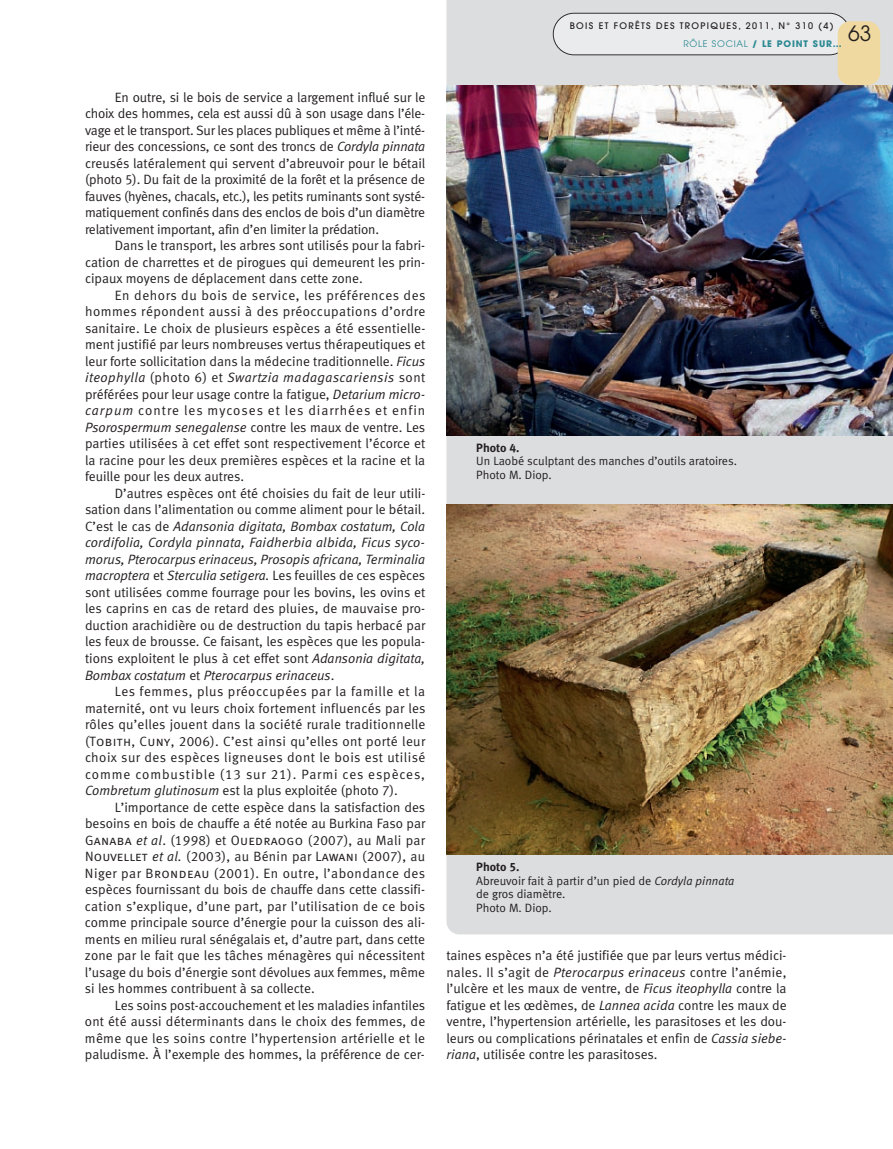
<style>
.page{position:relative;width:893px;height:1149px;background:#fff}
.page>*{position:absolute;margin:0;border:0;box-sizing:border-box;transform-origin:0 0}
.t1{font:21px "Avant Garde";color:#231f20}
.t2{font:13.5px/16.5px "Meta Normal LF";color:#231f20;text-align:justify}
.t3{font:12px/13.5px "Meta Normal LF";color:#231f20}
.t4{font:12px "Meta Bold LF";color:#231f20}
.t5{font:500 9px "Avant Garde";letter-spacing:.15em;color:#231f20}
.t6{font:700 9px "Avant Garde";letter-spacing:.1em;color:#2c8993}
.s1{font-style:italic}
.s2{font-family:"Meta Normal LF Caps"}
.s3{font-weight:400}
</style>
<div class="page">
<div style="left:446px;top:0;width:447px;height:934px;background:#dcdddf"></div>
<img style="left:446px;top:85px;width:447px;height:350px">
<img style="left:446px;top:504px;width:447px;height:350px">
<svg style="left:553px;top:13px;width:297px;height:42px;background:#e3e3e4"></svg>
<div style="left:838px;top:21px;width:42px;height:64px;background:#f0d9a0;border-radius:13px"></div>
<p class="t2" style="left:85px;top:90px;width:342px;text-indent:30px">En outre, si le bois de service a largement influé sur le choix des hommes, cela est aussi dû à son usage dans l’éle&shy;vage et le transport. Sur les places publiques et même à l’inté&shy;rieur des concessions, ce sont des troncs de <span class="s1">Cordyla pinnata </span>creusés latéralement qui servent d’abreuvoir pour le bétail (photo 5). Du fait de la proximité de la forêt et la présence de fauves (hyènes, chacals, etc.), les petits ruminants sont systé&shy;matiquement confinés dans des enclos de bois d’un diamètre relativement important, afin d’en limiter la prédation.</p>
<p class="t2" style="left:85px;top:238px;width:342px;text-indent:30px">Dans le transport, les arbres sont utilisés pour la fabri&shy;cation de charrettes et de pirogues qui demeurent les prin&shy;cipaux moyens de déplacement dans cette zone.</p>
<p class="t2" style="left:85px;top:288px;width:342px;text-indent:30px">En dehors du bois de service, les préférences des hommes répondent aussi à des préoccupations d’ordre sanitaire. Le choix de plusieurs espèces a été essentielle&shy;ment justifié par leurs nombreuses vertus thérapeutiques et leur forte sollicitation dans la médecine traditionnelle. <span class="s1">Ficus iteophylla</span> (photo 6) et <span class="s1">Swartzia madagascariensis</span> sont préférées pour leur usage contre la fatigue, <span class="s1">Detarium micro&shy;carpum</span> contre les mycoses et les diarrhées et enfin <span class="s1">Psorospermum senegalense</span> contre les maux de ventre. Les parties utilisées à cet effet sont respectivement l’écorce et la racine pour les deux premières espèces et la racine et la feuille pour les deux autres.</p>
<p class="t2" style="left:85px;top:486px;width:342px;text-indent:30px">D’autres espèces ont été choisies du fait de leur utili&shy;sation dans l’alimentation ou comme aliment pour le bétail.<br>C’est le cas de <span class="s1">Adansonia digitata, Bombax costatum, Cola cordifolia, Cordyla pinnata, Faidherbia albida, Ficus syco&shy;morus, Pterocarpus erinaceus, Prosopis africana, Terminalia macroptera</span> et <span class="s1">Sterculia setigera.</span> Les feuilles de ces espèces sont utilisées comme fourrage pour les bovins, les ovins et les caprins en cas de retard des pluies, de mauvaise pro&shy;duction arachidière ou de destruction du tapis herbacé par les feux de brousse. Ce faisant, les espèces que les popula&shy;tions exploitent le plus à cet effet sont <span class="s1">Adansonia digitata, Bombax costatum</span> et <span class="s1">Pterocarpus erinaceus</span>.</p>
<p class="t2" style="left:85px;top:684px;width:342px;text-indent:30px">Les femmes, plus préoccupées par la famille et la maternité, ont vu leurs choix fortement influencés par les rôles qu’elles jouent dans la société rurale traditionnelle (T<span class="s2">obith,</span> C<span class="s2">uny</span>, 2006). C’est ainsi qu’elles ont porté leur choix sur des espèces ligneuses dont le bois est utilisé comme combustible (13 sur 21). Parmi ces espèces, <span class="s1">Combretum glutinosum</span> est la plus exploitée (photo 7).</p>
<p class="t2" style="left:85px;top:799px;width:342px;text-indent:30px">L’importance de cette espèce dans la satisfaction des besoins en bois de chauffe a été notée au Burkina Faso par G<span class="s2">anaba</span> <span class="s1">et al</span>. (1998) et O<span class="s2">uedraogo (</span>2007), au Mali par N<span class="s2">ouvellet</span> <span class="s1">et al.</span> (2003), au Bénin par L<span class="s2">awani</span> (2007), au Niger par B<span class="s2">rondeau</span> (2001). En outre, l’abondance des espèces fournissant du bois de chauffe dans cette classifi&shy;cation s’explique, d’une part, par l’utilisation de ce bois comme principale source d’énergie pour la cuisson des ali&shy;ments en milieu rural sénégalais et, d’autre part, dans cette zone par le fait que les tâches ménagères qui nécessitent l’usage du bois d’énergie sont dévolues aux femmes, même si les hommes contribuent à sa collecte.</p>
<p class="t2" style="left:85px;top:997px;width:342px;text-indent:30px">Les soins post-accouchement et les maladies infantiles ont été aussi déterminants dans le choix des femmes, de même que les soins contre l’hypertension artérielle et le paludisme. À l’exemple des hommes, la préférence de cer-</p>
<p class="t5" style="left:570px;top:23px;width:265px">BOIS ET FORÊTS DES TROPIQUES, 2011, N° 310 (4)</p>
<h1 class="t1" style="left:848px;top:26px;width:25px">63</h1>
<p class="t6" style="left:683px;top:41px;width:160px"><span class="s3">RÔLE SOCIAL</span> / LE POINT SUR…</p>
<p class="t4" style="left:476px;top:443px;width:45px">Photo 4.</p>
<p class="t3" style="left:476px;top:455px;width:262px">Un Laobé sculptant des manches d’outils aratoires.<br>Photo M. Diop.</p>
<p class="t4" style="left:476px;top:862px;width:45px">Photo 5.</p>
<p class="t3" style="left:476px;top:874px;width:260px">Abreuvoir fait à partir d’un pied de <span class="s1">Cordyla pinnata </span>de gros diamètre.<br>Photo M. Diop.</p>
<p class="t2" style="left:446px;top:948px;width:342px">taines espèces n’a été justifiée que par leurs vertus médici&shy;nales. Il s’agit de <span class="s1">Pterocarpus erinaceus</span> contre l’anémie, l’ulcère et les maux de ventre, de <span class="s1">Ficus iteophylla</span> contre la fatigue et les œdèmes, de <span class="s1">Lannea acida</span> contre les maux de ventre, l’hypertension artérielle, les parasitoses et les dou&shy;leurs ou complications périnatales et enfin de <span class="s1">Cassia siebe&shy;riana</span>, utilisée contre les parasitoses.</p>
</div>
